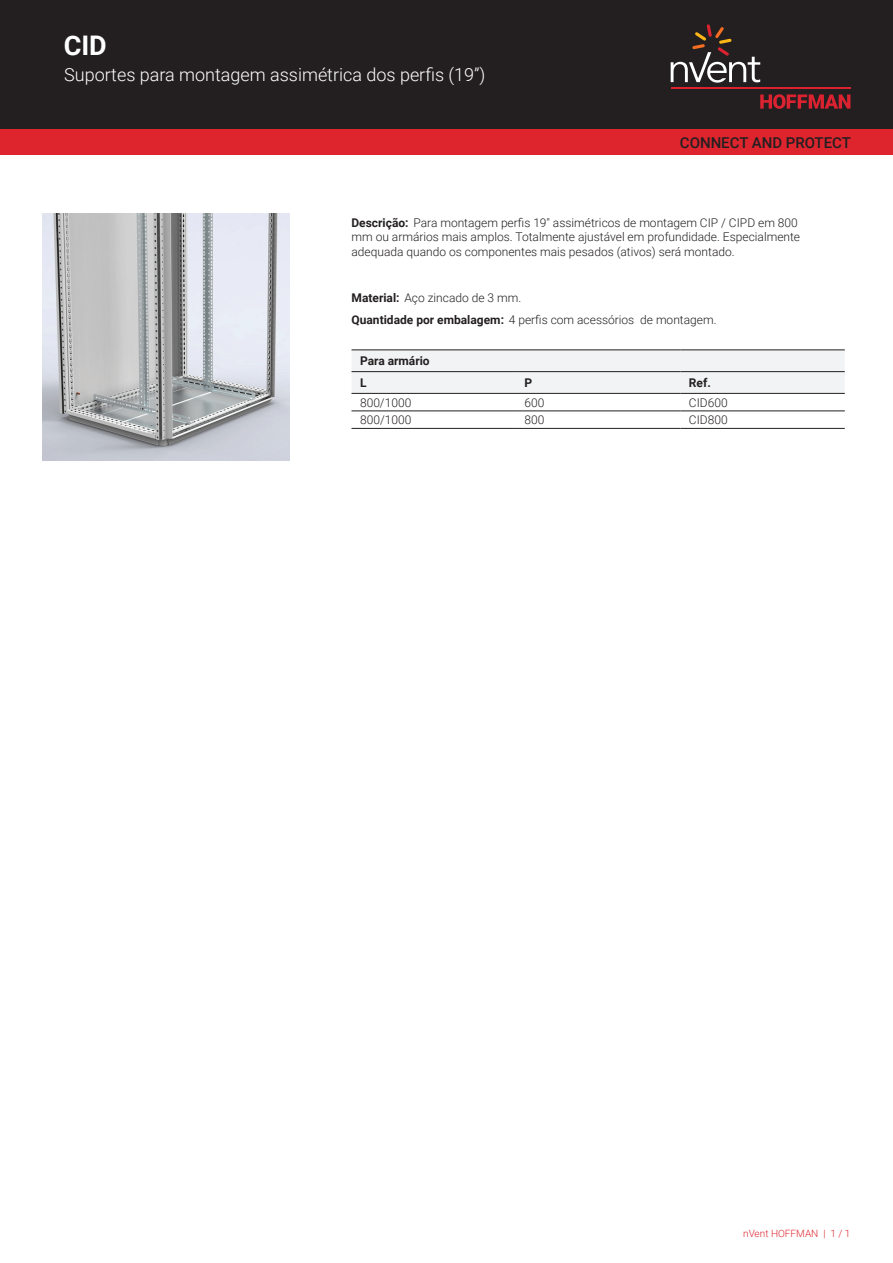
<style>
.page{position:relative;width:893px;height:1263px;background:#fff}
.page>*{position:absolute;margin:0;border:0;box-sizing:border-box;transform-origin:0 0}
.t1{font:700 27px "Roboto";color:#fff}
.t2{font:300 18px "Roboto";color:#fff}
.t3{font:500 15px "Roboto";color:#231f20}
.t4{font:300 12px/14.4px "Roboto";color:#231f20}
.t5{font:700 12px/21.8px "Roboto";color:#231f20}
.t6{font:300 10.05px "Roboto";color:#de252e}
.s1{font-weight:700}
</style>
<div class="page">
<div style="left:0;top:0;width:893px;height:129px;background:#231f20"></div>
<svg style="left:760px;top:94px;width:90px;height:15px"></svg>
<hr style="left:671px;top:88px;width:179px;height:1px;background:#db2230">
<svg style="left:671px;top:24px;width:89px;height:59px"></svg>
<div style="left:0;top:129px;width:893px;height:26px;background:#de252e"></div>
<div style="left:351px;top:351px;width:494px;height:42px;background:#f2f3f4"></div>
<hr style="left:351px;top:350px;width:165px;height:1px;background:#231f20">
<hr style="left:516px;top:350px;width:164px;height:1px;background:#231f20">
<hr style="left:680px;top:350px;width:165px;height:1px;background:#231f20">
<hr style="left:351px;top:411px;width:165px;height:1px;background:#231f20">
<hr style="left:516px;top:411px;width:164px;height:1px;background:#231f20">
<hr style="left:680px;top:411px;width:165px;height:1px;background:#231f20">
<hr style="left:351px;top:428px;width:165px;height:1px;background:#231f20">
<hr style="left:516px;top:428px;width:164px;height:1px;background:#231f20">
<hr style="left:680px;top:428px;width:165px;height:1px;background:#231f20">
<hr style="left:351px;top:371px;width:165px;height:1px;background:#231f20">
<hr style="left:516px;top:371px;width:164px;height:1px;background:#231f20">
<hr style="left:680px;top:371px;width:165px;height:1px;background:#231f20">
<hr style="left:351px;top:393px;width:165px;height:1px;background:#231f20">
<hr style="left:516px;top:393px;width:164px;height:1px;background:#231f20">
<hr style="left:680px;top:393px;width:165px;height:1px;background:#231f20">
<img style="left:43px;top:213px;width:246px;height:247px">
<h1 class="t1" style="left:64px;top:27px;width:45px">CID</h1>
<h2 class="t2" style="left:64px;top:62px;width:423px">Suportes para montagem assimétrica dos perfis (19”)</h2>
<p class="t3" style="left:680px;top:132px;width:173px">CONNECT AND PROTECT</p>
<p class="t4" style="left:351px;top:215px;width:450px"><span class="s1">Descrição:</span> Para montagem perfis 19" assimétricos de montagem CIP / CIPD em 800 mm ou armários mais amplos. Totalmente ajustável em profundidade. Especialmente adequada quando os componentes mais pesados (ativos) será montado.</p>
<p class="t4" style="left:351px;top:285px;width:367px;line-height:23px"><span class="s1">Material:</span> Aço zincado de 3 mm.<br><span class="s1">Quantidade por embalagem:</span> 4 perfis com acessórios de montagem.</p>
<p class="t5" style="left:360px;top:350px;width:71px">Para armário<br>L</p>
<p class="t5" style="left:524px;top:371px;width:9px">P</p>
<p class="t5" style="left:689px;top:371px;width:23px">Ref.</p>
<p class="t4" style="left:360px;top:395px;width:53px">800/1000</p>
<p class="t4" style="left:524px;top:395px;width:21px">600</p>
<p class="t4" style="left:689px;top:395px;width:40px">CID600</p>
<p class="t4" style="left:360px;top:412px;width:53px">800/1000</p>
<p class="t4" style="left:524px;top:412px;width:21px">800</p>
<p class="t4" style="left:689px;top:412px;width:40px">CID800</p>
<p class="t6" style="left:743px;top:1226px;width:109px">nVent HOFFMAN | 1 / 1</p>
</div>
